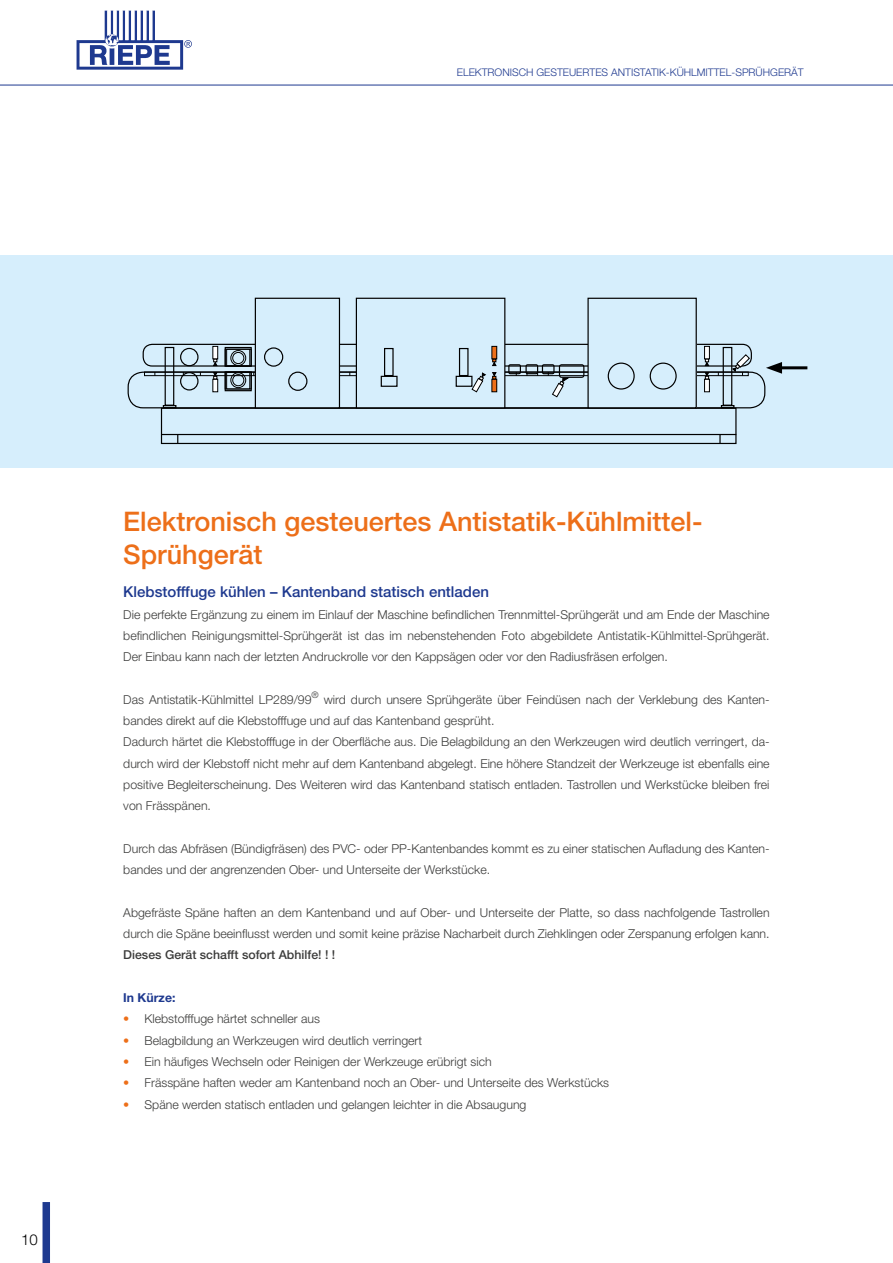
<style>
.page{position:relative;width:893px;height:1263px;background:#fff}
.page>*{position:absolute;margin:0;border:0;box-sizing:border-box;transform-origin:0 0}
.t1{font:500 27px/32.4px "Helvetica Neue LT";color:#ed6f19}
.t2{font:500 15px "Helvetica Neue LT";color:#1e398f}
.t3{font:300 15px "Helvetica Neue LT";color:#000}
.t4{font:300 12.3px/21.3px "Helvetica Neue LT";color:#3b3b3a;text-align:justify}
.t5{font:700 12.3px "Helvetica Neue LT";color:#1e398f}
.t6{font:300 10.5px "Helvetica Neue LT";color:#1e398f}
.t7{font:300 9px "Helvetica Neue LT";color:#3b3b3a}
.s1{font-weight:500}
.s2{font-weight:500;color:#ed6f19}
.s3{color:#ed6f19}
</style>
<div class="page">
<hr style="left:0;top:85px;width:893px;height:1px;background:#1e398f">
<div style="left:43px;top:1202px;width:7px;height:61px;background:#1e398f"></div>
<svg style="left:77px;top:11px;width:115px;height:59px"></svg>
<div style="left:0;top:255px;width:893px;height:213px;background:#d6eefc"></div>
<div style="left:144px;top:372px;width:605px;height:4px;border:1px solid #000"></div>
<div style="left:128px;top:372px;width:637px;height:36px;border:1px solid #000;border-radius:15px"></div>
<div style="left:161px;top:408px;width:575px;height:36px;border:1px solid #000"></div>
<hr style="left:161px;top:434px;width:575px;height:1px;background:#000">
<svg style="left:719px;top:435px;width:2px;height:8px"></svg>
<div style="left:143px;top:344px;width:609px;height:23px;border:1px solid #000;border-radius:9px"></div>
<div style="left:165px;top:347px;width:9px;height:59px;border:1px solid #000"></div>
<svg style="left:163px;top:405px;width:13px;height:3px"></svg>
<div style="left:723px;top:347px;width:9px;height:59px;border:1px solid #000"></div>
<svg style="left:721px;top:405px;width:13px;height:3px"></svg>
<div style="left:180px;top:348px;width:19px;height:18px;border:1px solid #000;border-radius:50%"></div>
<div style="left:180px;top:372px;width:19px;height:18px;border:1px solid #000;border-radius:50%"></div>
<div style="left:232px;top:352px;width:12px;height:12px;border:1px solid #000;border-radius:50%"></div>
<div style="left:230px;top:350px;width:16px;height:16px;border:1px solid #000;border-radius:50%"></div>
<div style="left:225px;top:347px;width:27px;height:20px;border:1px solid #000"></div>
<div style="left:225px;top:349px;width:27px;height:17px;border:1px solid #000"></div>
<div style="left:226px;top:349px;width:24px;height:17px;border:1px solid #000"></div>
<div style="left:232px;top:374px;width:12px;height:12px;border:1px solid #000;border-radius:50%"></div>
<div style="left:230px;top:372px;width:16px;height:16px;border:1px solid #000;border-radius:50%"></div>
<div style="left:225px;top:372px;width:27px;height:19px;border:1px solid #000"></div>
<div style="left:225px;top:372px;width:27px;height:17px;border:1px solid #000"></div>
<div style="left:226px;top:372px;width:24px;height:17px;border:1px solid #000"></div>
<div style="left:255px;top:298px;width:84px;height:110px;background:#d6eefc"></div>
<div style="left:255px;top:298px;width:85px;height:110px;border:1px solid #000"></div>
<div style="left:356px;top:298px;width:149px;height:110px;background:#d6eefc"></div>
<div style="left:356px;top:298px;width:149px;height:110px;border:1px solid #000"></div>
<div style="left:588px;top:298px;width:108px;height:110px;background:#d6eefc"></div>
<div style="left:587px;top:298px;width:110px;height:110px;border:1px solid #000"></div>
<div style="left:264px;top:347px;width:19px;height:20px;border:1px solid #000;border-radius:50%"></div>
<div style="left:288px;top:372px;width:19px;height:19px;border:1px solid #000;border-radius:50%"></div>
<div style="left:384px;top:348px;width:10px;height:28px;border:1px solid #000"></div>
<div style="left:381px;top:376px;width:17px;height:11px;border:1px solid #000"></div>
<div style="left:459px;top:348px;width:10px;height:28px;border:1px solid #000"></div>
<div style="left:456px;top:376px;width:16px;height:11px;border:1px solid #000"></div>
<div style="left:508px;top:364px;width:13px;height:10px;border:1px solid #000;border-radius:2px"></div>
<div style="left:542px;top:364px;width:13px;height:10px;border:1px solid #000;border-radius:2px"></div>
<div style="left:559px;top:364px;width:25px;height:14px;border:1px solid #000;border-radius:2px"></div>
<div style="left:525px;top:364px;width:13px;height:10px;border:1px solid #000;border-radius:2px"></div>
<div style="left:608px;top:363px;width:27px;height:27px;border:1px solid #000;border-radius:50%"></div>
<div style="left:650px;top:363px;width:27px;height:27px;border:1px solid #000;border-radius:50%"></div>
<div style="left:213px;top:346px;width:5px;height:13px;background:#fff"></div>
<div style="left:212px;top:346px;width:6px;height:13px;border:1px solid #000"></div>
<svg style="left:213px;top:359px;width:5px;height:7px"></svg>
<div style="left:213px;top:379px;width:5px;height:13px;background:#fff"></div>
<div style="left:212px;top:379px;width:6px;height:13px;border:1px solid #000"></div>
<svg style="left:213px;top:372px;width:5px;height:7px"></svg>
<div style="left:492px;top:379px;width:5px;height:13px;background:#ed6f19"></div>
<div style="left:491px;top:379px;width:6px;height:13px;border:1px solid #000"></div>
<svg style="left:492px;top:372px;width:5px;height:7px"></svg>
<svg style="left:471px;top:372px;width:15px;height:21px"></svg>
<svg style="left:548px;top:372px;width:22px;height:26px"></svg>
<div style="left:492px;top:346px;width:5px;height:13px;background:#ed6f19"></div>
<div style="left:491px;top:346px;width:6px;height:13px;border:1px solid #000"></div>
<svg style="left:492px;top:359px;width:5px;height:7px"></svg>
<div style="left:704px;top:379px;width:5px;height:13px;background:#fff"></div>
<div style="left:704px;top:379px;width:6px;height:13px;border:1px solid #000"></div>
<svg style="left:705px;top:372px;width:4px;height:7px"></svg>
<div style="left:704px;top:346px;width:5px;height:13px;background:#fff"></div>
<div style="left:704px;top:346px;width:6px;height:13px;border:1px solid #000"></div>
<svg style="left:705px;top:359px;width:4px;height:7px"></svg>
<svg style="left:732px;top:354px;width:18px;height:22px"></svg>
<hr style="left:776px;top:366px;width:31px;height:3px;background:#000">
<svg style="left:766px;top:362px;width:16px;height:12px"></svg>
<p class="t6" style="left:457px;top:66px;width:14px">Elektronis</p>
<p class="t6" style="left:519px;top:66px;width:26px">ch gesteuertes</p>
<p class="t6" style="left:611px;top:66px;width:7px">antistatik</p>
<p class="t6" style="left:666px;top:66px;width:11px">-kühlmittel</p>
<p class="t6" style="left:731px;top:66px;width:12px">-sprühger</p>
<p class="t6" style="left:791px;top:66px;width:11px">ät</p>
<p class="t3" style="left:21px;top:1230px;width:18px">10</p>
<p class="t1" style="left:123px;top:505px;width:581px">Elektronisch gesteuertes Antistatik-Kühlmittel-<br>Sprühgerät</p>
<p class="t2" style="left:123px;top:583px;width:367px">Klebstofffuge kühlen – Kantenband statisch entladen</p>
<p class="t4" style="left:123px;top:603px;width:648px">Die perfekte Ergänzung zu einem im Einlauf der Maschine befindlichen Trennmittel-Sprühgerät und am Ende der Maschine befindlichen Reinigungsmittel-Sprühgerät ist das im nebenstehenden Foto abgebildete Antistatik-Kühlmittel-Sprühgerät.<br>Der Einbau kann nach der letzten Andruckrolle vor den Kappsägen oder vor den Radiusfräsen erfolgen.</p>
<p class="t4" style="left:123px;top:688px;width:190px">Das Antistatik-Kühlmittel LP289/99</p>
<p class="t7" style="left:312px;top:689px;width:9px">®</p>
<p class="t4" style="left:123px;top:688px;width:648px;text-align:left;text-indent:200px">wird durch unsere Sprühgeräte über Feindüsen nach der Verklebung des Kanten&shy;bandes direkt auf die Klebstofffuge und auf das Kantenband gesprüht.<br>Dadurch härtet die Klebstofffuge in der Oberfläche aus. Die Belagbildung an den Werkzeugen wird deutlich verringert, da&shy;durch wird der Klebstoff nicht mehr auf dem Kantenband abgelegt. Eine höhere Standzeit der Werkzeuge ist ebenfalls eine positive Begleiterscheinung. Des Weiteren wird das Kantenband statisch entladen. Tastrollen und Werkstücke bleiben frei von Frässpänen.</p>
<p class="t4" style="left:123px;top:838px;width:648px">Durch das Abfräsen (Bündigfräsen) des PVC- oder PP-Kantenbandes kommt es zu einer statischen Aufladung des Kanten&shy;bandes und der angrenzenden Ober- und Unterseite der Werkstücke.</p>
<p class="t4" style="left:123px;top:901px;width:648px">Abgefräste Späne haften an dem Kantenband und auf Ober- und Unterseite der Platte, so dass nachfolgende Tastrollen durch die Späne beeinflusst werden und somit keine präzise Nacharbeit durch Ziehklingen oder Zerspanung erfolgen kann.<br><span class="s1">Dieses Gerät schafft sofort Abhilfe! ! !</span></p>
<p class="t5" style="left:123px;top:990px;width:54px">In Kürze:</p>
<p class="t4" style="left:123px;top:1008px;width:198px"><span class="s2">•</span> Klebstofffuge härtet schneller aus</p>
<p class="t4" style="left:123px;top:1029px;width:300px"><span class="s3">•</span> Belagbildung an Werkzeugen wird deutlich verringert</p>
<p class="t4" style="left:123px;top:1051px;width:370px"><span class="s3">•</span> Ein häufiges Wechseln oder Reinigen der Werkzeuge erübrigt sich</p>
<p class="t4" style="left:123px;top:1072px;width:487px"><span class="s3">•</span> Frässpäne haften weder am Kantenband noch an Ober- und Unterseite des Werkstücks</p>
<p class="t4" style="left:123px;top:1093px;width:405px"><span class="s3">•</span> Späne werden statisch entladen und gelangen leichter in die Absaugung</p>
</div>
